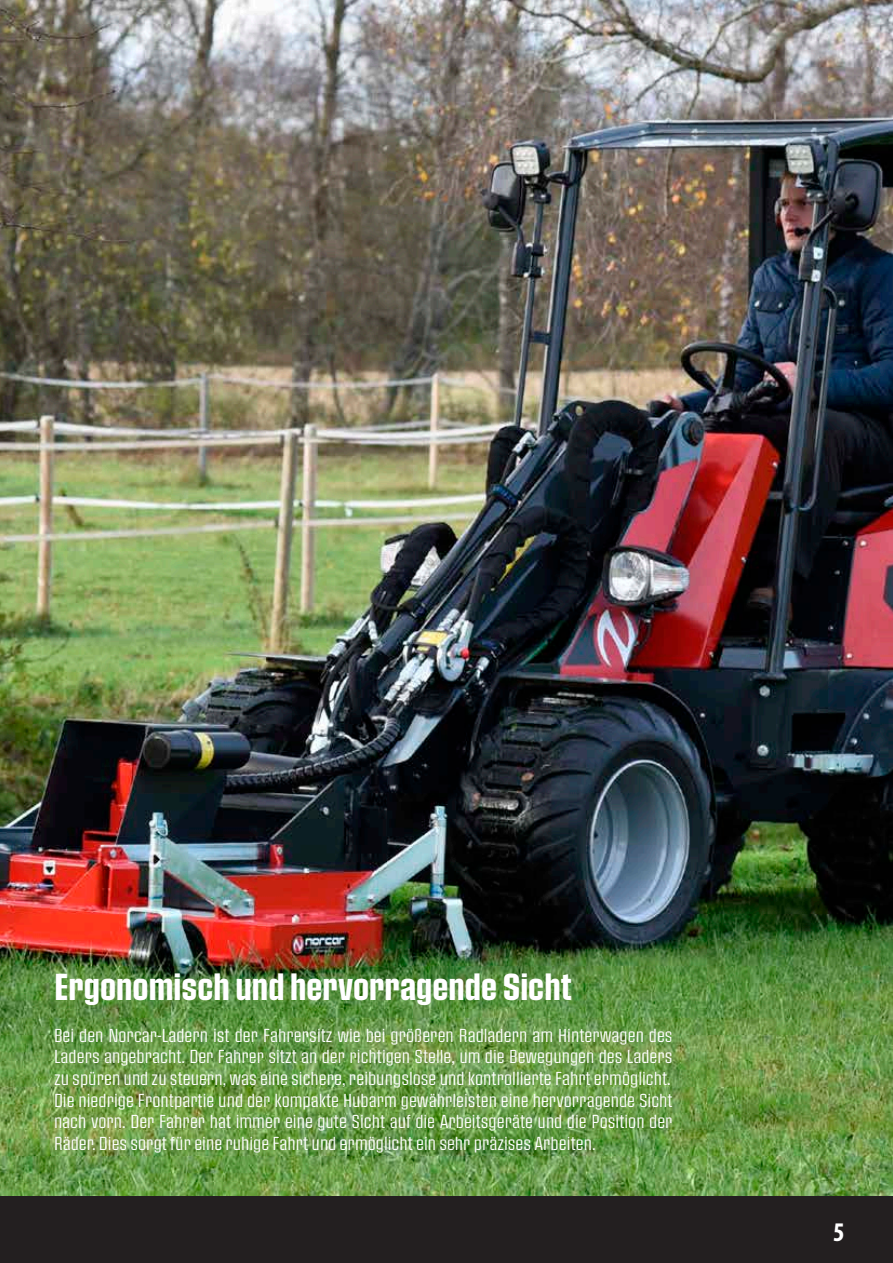
<style>
.page{position:relative;width:893px;height:1263px;background:#fff}
.page>*{position:absolute;margin:0;border:0;box-sizing:border-box;transform-origin:0 0}
.t1{font:36px "Pressio No.44";color:#fff}
.t2{font:700 condensed 27px "Myriad Pro";color:#fff}
.t3{font:18px/21.6px "Pressio No.41";color:#fff;text-align:justify}
</style>
<div class="page">
<div style="left:0;top:1196px;width:893px;height:67px;background:#231f20"></div>
<img style="left:0;top:0;width:893px;height:1196px">
<h1 class="t1" style="left:55px;top:966px;width:519px">Ergonomisch und hervorragende Sicht</h1>
<p class="t3" style="left:54px;top:1024px;width:620px">Bei den Norcar-Ladern ist der Fahrersitz wie bei größeren Radladern am Hinterwagen des Laders angebracht. Der Fahrer sitzt an der richtigen Stelle, um die Bewegungen des Laders zu spüren und zu steuern, was eine sichere, reibungslose und kontrollierte Fahrt ermöglicht.<br>Die niedrige Frontpartie und der kompakte Hubarm gewährleisten eine hervorragende Sicht nach vorn. Der Fahrer hat immer eine gute Sicht auf die Arbeitsgeräte und die Position der Räder. Dies sorgt für eine ruhige Fahrt und ermöglicht ein sehr präzises Arbeiten.</p>
<h2 class="t2" style="left:833px;top:1215px;width:13px">5</h2>
</div>
